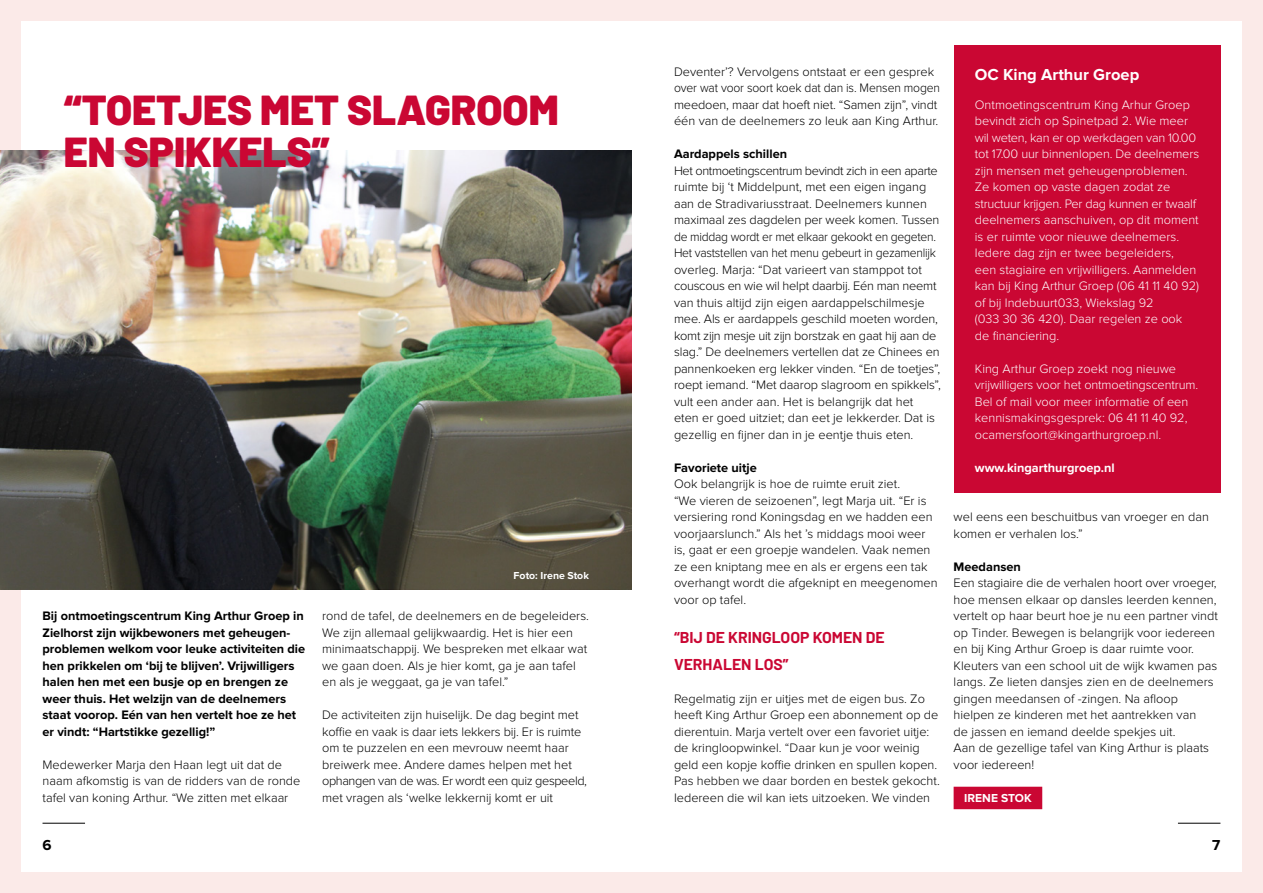
<style>
.page{position:relative;width:1263px;height:893px;background:#fbeae8}
.page>*{position:absolute;margin:0;border:0;box-sizing:border-box;transform-origin:0 0}
.t1{font:900 42px/42px "Barlow";color:#ca0733}
.t2{font:700 16.5px "Proxima Nova";color:#fff}
.t3{font:700 15.75px/27px "Barlow";color:#ca0733}
.t4{font:700 15px "Proxima Nova";color:#000}
.t5{font:300 12.75px/16.5px "Proxima Nova";color:#000}
.t6{font:300 12.75px/16.5px "Proxima Nova";color:#fff}
.t7{font:700 12.75px/16.5px "Proxima Nova";color:#000}
.t8{font:700 12.75px "Proxima Nova";color:#fff}
.t9{font:700 12px "Proxima Nova";color:#fff}
.t10{font:700 10.5px "Proxima Nova";color:#fff}
</style>
<div class="page">
<div style="left:21px;top:21px;width:610px;height:851px;background:#fff"></div>
<div style="left:631px;top:21px;width:611px;height:851px;background:#fff"></div>
<hr style="left:43px;top:823px;width:42px;height:1px;background:#000">
<hr style="left:1178px;top:823px;width:42px;height:1px;background:#000">
<div style="left:954px;top:45px;width:266px;height:448px;background:#ca0733"></div>
<img style="left:0;top:151px;width:631px;height:439px">
<div style="left:954px;top:787px;width:88px;height:22px;background:#ca0733"></div>
<h1 class="t1" style="left:64px;top:89px;width:496px">“TOETJES MET SLAGROOM<br>EN SPIKKELS”</h1>
<p class="t7" style="left:43px;top:608px;width:264px">Bij ontmoetingscentrum King Arthur Groep in Zielhorst zijn wijkbewoners met geheugen&shy;problemen welkom voor leuke activiteiten die hen prikkelen om ‘bij te blijven’. Vrijwilligers halen hen met een busje op en brengen ze weer thuis. Het welzijn van de deelnemers staat voorop. Eén van hen vertelt hoe ze het er vindt: “Hartstikke gezellig!”</p>
<p class="t5" style="left:43px;top:757px;width:259px">Medewerker Marja den Haan legt uit dat de naam afkomstig is van de ridders van de ronde tafel van koning Arthur. “We zitten met elkaar</p>
<p class="t4" style="left:43px;top:837px;width:11px">6</p>
<p class="t10" style="left:514px;top:570px;width:77px">Foto: Irene Stok</p>
<p class="t5" style="left:322px;top:608px;width:268px">rond de tafel, de deelnemers en de begeleiders.<br>We zijn allemaal gelijkwaardig. Het is hier een minimaatschappij. We bespreken met elkaar wat we gaan doen. Als je hier komt, ga je aan tafel en als je weggaat, ga je van tafel.”</p>
<p class="t5" style="left:322px;top:707px;width:266px">De activiteiten zijn huiselijk. De dag begint met koffie en vaak is daar iets lekkers bij. Er is ruimte om te puzzelen en een mevrouw neemt haar breiwerk mee. Andere dames helpen met het ophangen van de was. Er wordt een quiz gespeeld, met vragen als ‘welke lekkernij komt er uit</p>
<p class="t5" style="left:674px;top:64px;width:268px">Deventer’? Vervolgens ontstaat er een gesprek over wat voor soort koek dat dan is. Mensen mogen meedoen, maar dat hoeft niet. “Samen zijn”, vindt één van de deelnemers zo leuk aan King Arthur.</p>
<p class="t7" style="left:674px;top:146px;width:115px">Aardappels schillen</p>
<p class="t5" style="left:674px;top:163px;width:268px">Het ontmoetingscentrum bevindt zich in een aparte ruimte bij ‘t Middelpunt, met een eigen ingang aan de Stradivariusstraat. Deelnemers kunnen maximaal zes dagdelen per week komen. Tussen de middag wordt er met elkaar gekookt en gegeten.<br>Het vaststellen van het menu gebeurt in gezamenlijk overleg. Marja: “Dat varieert van stamppot tot couscous en wie wil helpt daarbij. Eén man neemt van thuis altijd zijn eigen aardappelschilmesje mee. Als er aardappels geschild moeten worden, komt zijn mesje uit zijn borstzak en gaat hij aan de slag.” De deelnemers vertellen dat ze Chinees en pannenkoeken erg lekker vinden. “En de toetjes”, roept iemand. “Met daarop slagroom en spikkels”, vult een ander aan. Het is belangrijk dat het eten er goed uitziet; dan eet je lekkerder. Dat is gezellig en fijner dan in je eentje thuis eten.</p>
<p class="t7" style="left:674px;top:459px;width:84px">Favoriete uitje</p>
<p class="t5" style="left:674px;top:476px;width:265px">Ook belangrijk is hoe de ruimte eruit ziet.<br>“We vieren de seizoenen”, legt Marja uit. “Er is versiering rond Koningsdag en we hadden een voorjaarslunch.” Als het ’s middags mooi weer is, gaat er een groepje wandelen. Vaak nemen ze een kniptang mee en als er ergens een tak overhangt wordt die afgeknipt en meegenomen voor op tafel.</p>
<p class="t3" style="left:674px;top:624px;width:212px">“BIJ DE KRINGLOOP KOMEN DE<br>VERHALEN LOS”</p>
<p class="t5" style="left:674px;top:691px;width:267px">Regelmatig zijn er uitjes met de eigen bus. Zo heeft King Arthur Groep een abonnement op de dierentuin. Marja vertelt over een favoriet uitje: de kringloopwinkel. “Daar kun je voor weinig geld een kopje koffie drinken en spullen kopen.<br>Pas hebben we daar borden en bestek gekocht.<br>Iedereen die wil kan iets uitzoeken. We vinden</p>
<p class="t2" style="left:975px;top:65px;width:166px">OC King Arthur Groep</p>
<p class="t6" style="left:975px;top:97px;width:226px">Ontmoetingscentrum King Arhur Groep bevindt zich op Spinetpad 2. Wie meer wil weten, kan er op werkdagen van 10.00 tot 17.00 uur binnenlopen. De deelnemers zijn mensen met geheugenproblemen.<br>Ze komen op vaste dagen zodat ze structuur krijgen. Per dag kunnen er twaalf deelnemers aanschuiven, op dit moment is er ruimte voor nieuwe deelnemers.<br>Iedere dag zijn er twee begeleiders,<br>een stagiaire en vrijwilligers. Aanmelden kan bij King Arthur Groep (06 41 11 40 92) of bij Indebuurt033, Wiekslag 92<br>(033 30 36 420). Daar regelen ze ook de financiering.</p>
<p class="t6" style="left:975px;top:361px;width:225px">King Arthur Groep zoekt nog nieuwe vrijwilligers voor het ontmoetingscentrum.<br>Bel of mail voor meer informatie of een kennismakingsgesprek: 06 41 11 40 92, ocamersfoort@kingarthurgroep.nl.</p>
<p class="t8" style="left:975px;top:460px;width:141px">www.kingarthurgroep.nl</p>
<p class="t5" style="left:954px;top:509px;width:257px">wel eens een beschuitbus van vroeger en dan komen er verhalen los.”</p>
<p class="t7" style="left:954px;top:558px;width:69px">Meedansen</p>
<p class="t5" style="left:954px;top:575px;width:266px">Een stagiaire die de verhalen hoort over vroeger, hoe mensen elkaar op dansles leerden kennen, vertelt op haar beurt hoe je nu een partner vindt op Tinder. Bewegen is belangrijk voor iedereen en bij King Arthur Groep is daar ruimte voor.<br>Kleuters van een school uit de wijk kwamen pas langs. Ze lieten dansjes zien en de deelnemers gingen meedansen of -zingen. Na afloop hielpen ze kinderen met het aantrekken van<br>de jassen en iemand deelde spekjes uit.<br>Aan de gezellige tafel van King Arthur is plaats voor iedereen!</p>
<p class="t9" style="left:964px;top:791px;width:69px">IRENE STOK</p>
<p class="t4" style="left:1212px;top:837px;width:10px">7</p>
</div>
